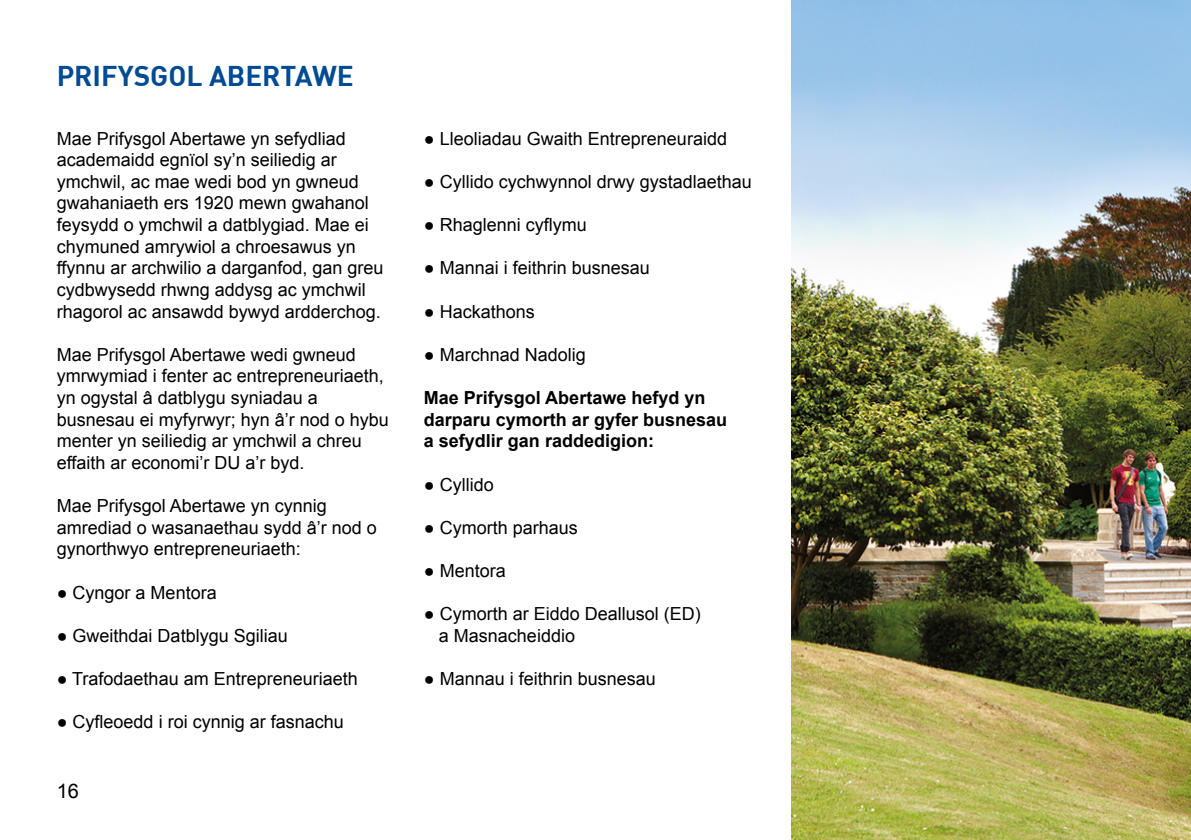
<style>
.page{position:relative;width:1191px;height:840px;background:#fff}
.page>*{position:absolute;margin:0;border:0;box-sizing:border-box;transform-origin:0 0}
.t1{font:700 28px "DIN";color:#004b93}
.t2{font:20px "Arial";color:#000}
.t3{font:18px/21.6px "Arial";color:#000}
.t4{font:700 18px/21.6px "Arial";color:#000}
</style>
<div class="page">
<img style="left:791px;top:0;width:400px;height:839px">
<h1 class="t1" style="left:57px;top:57px;width:299px">PRIFYSGOL ABERTAWE</h1>
<p class="t3" style="left:57px;top:128px;width:328px">Mae Prifysgol Abertawe yn sefydliad academaidd egnïol sy’n seiliedig ar ymchwil, ac mae wedi bod yn gwneud gwahaniaeth ers 1920 mewn gwahanol feysydd o ymchwil a datblygiad. Mae ei chymuned amrywiol a chroesawus yn ffynnu ar archwilio a darganfod, gan greu cydbwysedd rhwng addysg ac ymchwil rhagorol ac ansawdd bywyd ardderchog.</p>
<p class="t3" style="left:57px;top:344px;width:334px">Mae Prifysgol Abertawe wedi gwneud ymrwymiad i fenter ac entrepreneuriaeth, yn ogystal â datblygu syniadau a busnesau ei myfyrwyr; hyn â’r nod o hybu menter yn seiliedig ar ymchwil a chreu effaith ar economi’r DU a’r byd.</p>
<p class="t3" style="left:57px;top:495px;width:322px">Mae Prifysgol Abertawe yn cynnig amrediad o wasanaethau sydd â’r nod o gynorthwyo entrepreneuriaeth:</p>
<p class="t3" style="left:57px;top:581px;width:161px">● Cyngor a Mentora</p>
<p class="t3" style="left:57px;top:624px;width:232px">● Gweithdai Datblygu Sgiliau</p>
<p class="t3" style="left:57px;top:668px;width:303px">● Trafodaethau am Entrepreneuriaeth</p>
<p class="t3" style="left:57px;top:711px;width:288px">● Cyfleoedd i roi cynnig ar fasnachu</p>
<p class="t2" style="left:57px;top:777px;width:24px">16</p>
<p class="t3" style="left:424px;top:128px;width:305px">● Lleoliadau Gwaith Entrepreneuraidd</p>
<p class="t3" style="left:424px;top:171px;width:329px">● Cyllido cychwynnol drwy gystadlaethau</p>
<p class="t3" style="left:424px;top:214px;width:164px">● Rhaglenni cyflymu</p>
<p class="t3" style="left:424px;top:257px;width:227px">● Mannai i feithrin busnesau</p>
<p class="t3" style="left:424px;top:300px;width:112px">● Hackathons</p>
<p class="t3" style="left:424px;top:344px;width:163px">● Marchnad Nadolig</p>
<p class="t4" style="left:424px;top:387px;width:305px">Mae Prifysgol Abertawe hefyd yn darparu cymorth ar gyfer busnesau a sefydlir gan raddedigion:</p>
<p class="t3" style="left:424px;top:473px;width:71px">● Cyllido</p>
<p class="t3" style="left:424px;top:516px;width:155px">● Cymorth parhaus</p>
<p class="t3" style="left:424px;top:560px;width:83px">● Mentora</p>
<p class="t3" style="left:439px;top:603px;width:263px;text-indent:-15px">● Cymorth ar Eiddo Deallusol (ED) a Masnacheiddio</p>
<p class="t3" style="left:424px;top:668px;width:233px">● Mannau i feithrin busnesau</p>
</div>
